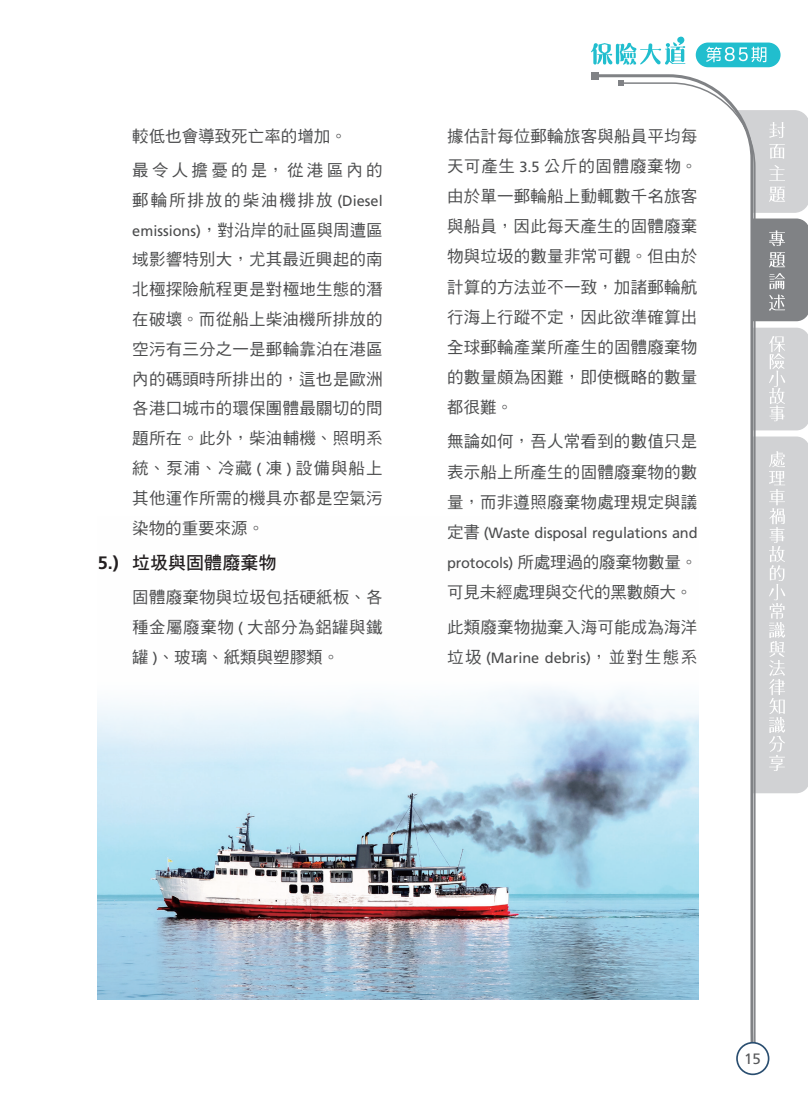
<style>
.page{position:relative;width:808px;height:1106px;background:#fff}
.page>*{position:absolute;margin:0;border:0;box-sizing:border-box;transform-origin:0 0}
._0-內文標_一{font:18px "DF Hei Std W7";color:#231f20}
._0-內文標_一_內文{font:16.5px/29.8px "DF Hei Std W5";letter-spacing:.015em;color:#4b4c4d;text-align:justify}
._0-內文標_一_內文-2{font:16.5px/30.2px "DF Hei Std W5";letter-spacing:-.01em;color:#4b4c4d}
.t1{font:15px "Frutiger LT Std";color:#57585a}
._0-內文標_一_內文-3{font:14.85px "Frutiger LT Std";letter-spacing:-.01em;color:#4b4c4d}
.s1{font-family:"Frutiger LT Std";font-size:14.85px}
.s2{font-family:"Frutiger LT Std";font-weight:700}
.s3{font-family:"DF Hei Std W5";font-size:16.5px}
</style>
<div class="page">
<div style="left:591px;top:72px;width:8px;height:8px;background:#808285"></div>
<svg style="left:619px;top:82px;width:138px;height:992px"></svg>
<svg style="left:618px;top:80px;width:6px;height:6px"></svg>
<svg style="left:714px;top:110px;width:94px;height:211px"></svg>
<svg style="left:737px;top:328px;width:71px;height:102px"></svg>
<svg style="left:737px;top:436px;width:71px;height:357px"></svg>
<div style="left:737px;top:1042px;width:31px;height:32px;background:#fff;border-radius:50%"></div>
<div style="left:736px;top:1041px;width:33px;height:34px;border:2px solid #2a4e70;border-radius:50%"></div>
<svg style="left:591px;top:36px;width:94px;height:29px"></svg>
<div style="left:696px;top:43px;width:84px;height:24px;background:#21bece;border-radius:12px"></div>
<svg style="left:706px;top:47px;width:60px;height:15px"></svg>
<div style="left:709px;top:949px;width:39px;height:72px;background:#fff"></div>
<img style="left:98px;top:516px;width:600px;height:483px">
<p class="_0-內文標_一_內文" style="left:132px;top:121px;width:216px">較低也會導致死亡率的增加。</p>
<p class="_0-內文標_一_內文" style="left:132px;top:155px;width:252px">最令人擔憂的是，從港區內的郵輪所排放的柴油機排放 <span class="s1">(Diesel emissions)</span>，對沿岸的社區與周遭區域影響特別大，尤其最近興起的南北極探險航程更是對極地生態的潛在破壞。而從船上柴油機所排放的空污有三分之一是郵輪靠泊在港區內的碼頭時所排出的，這也是歐洲各港口城市的環保團體最關切的問題所在。此外，柴油輔機、照明系統、泵浦、冷藏 <span class="s1">(</span> 凍 <span class="s1">)</span> 設備與船上其他運作所需的機具亦都是空氣污染物的重要來源。</p>
<p class="_0-內文標_一" style="left:98px;top:553px;width:180px"><span class="s2">5.)</span> 垃圾與固體廢棄物</p>
<p class="_0-內文標_一_內文" style="left:132px;top:582px;width:252px">固體廢棄物與垃圾包括硬紙板、各種金屬廢棄物 <span class="s1">(</span> 大部分為鋁罐與鐵罐 <span class="s1">)</span>、玻璃、紙類與塑膠類。</p>
<p class="_0-內文標_一_內文" style="left:447px;top:120px;width:252px">據估計每位郵輪旅客與船員平均每天可產生 <span class="s1">3.5</span> 公斤的固體廢棄物。由於單一郵輪船上動輒數千名旅客與船員，因此每天產生的固體廢棄物與垃圾的數量非常可觀。但由於計算的方法並不一致，加諸郵輪航行海上行蹤不定，因此欲準確算出全球郵輪產業所產生的固體廢棄物的數量頗為困難，即使概略的數量都很難。</p>
<p class="_0-內文標_一_內文" style="left:447px;top:426px;width:252px">無論如何，吾人常看到的數值只是表示船上所產生的固體廢棄物的數量，而非遵照廢棄物處理規定與議</p>
<p class="_0-內文標_一_內文-3" style="left:447px;top:524px;width:252px"><span class="s3">定書</span> (Waste disposal regulations and</p>
<p class="_0-內文標_一_內文-2" style="left:447px;top:547px;width:252px"><span class="s1">protocols)</span> 所處理過的廢棄物數量。可見未經處理與交代的黑數頗大。</p>
<p class="_0-內文標_一_內文" style="left:447px;top:611px;width:252px">此類廢棄物拋棄入海可能成為海洋</p>
<p class="_0-內文標_一_內文-3" style="left:447px;top:649px;width:252px"><span class="s3">垃圾</span> (Marine debris)<span class="s3">，並對生態系</span></p>
<p class="t1" style="left:744px;top:1050px;width:18px">15</p>
</div>
